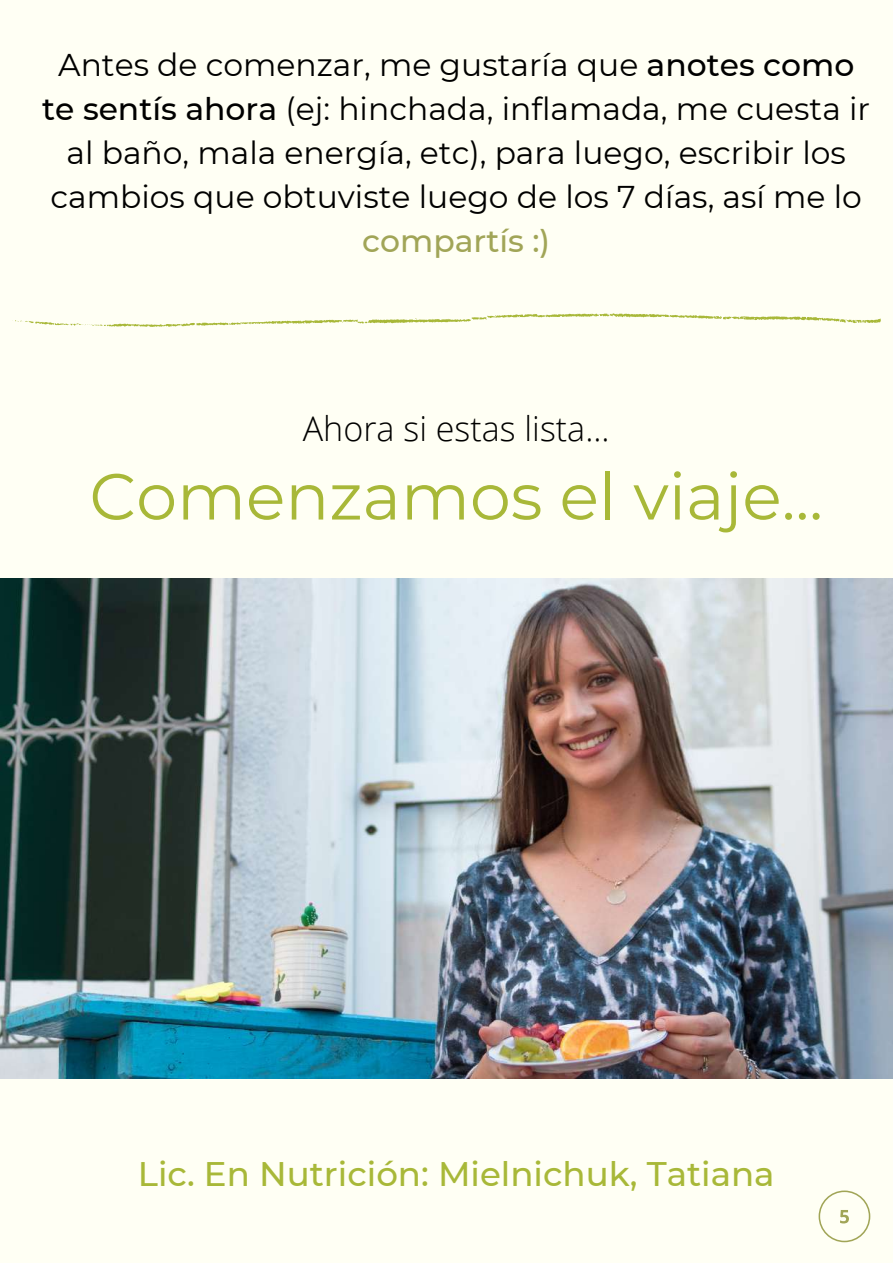
<style>
.page{position:relative;width:893px;height:1264px;background:#fff}
.page>*{position:absolute;margin:0;border:0;box-sizing:border-box;transform-origin:0 0}
.t1{font:64.95px "Montserrat";color:#a8b838}
.t2{font:500 34.05px "Montserrat";color:#a8b838}
.t3{font:300 34.05px "Open Sans";color:#000}
.t4{font:31.5px/43.8px "Montserrat";color:#000;text-align:center}
.t5{font:500 31.5px "Montserrat";color:#a1a557}
.s1{font-weight:500}
</style>
<div class="page">
<div style="left:0;top:0;width:892px;height:1262px;background:#fffff4"></div>
<svg style="left:12px;top:313px;width:868px;height:14px"></svg>
<img style="left:0;top:578px;width:892px;height:500px">
<svg style="left:818px;top:1190px;width:52px;height:52px"></svg>
<p class="t4" style="left:42px;top:43px;width:829px">Antes de comenzar, me gustaría que <span class="s1">anotes como te sentís ahora</span> (ej: hinchada, inflamada, me cuesta ir al baño, mala energía, etc), para luego, escribir los cambios que obtuviste luego de los 7 días, así me lo</p>
<p class="t5" style="left:362px;top:221px;width:189px">compartís :)</p>
<p class="t3" style="left:303px;top:404px;width:308px">Ahora si estas lista...</p>
<h1 class="t1" style="left:89px;top:456px;width:735px">Comenzamos el viaje...</h1>
<p class="t2" style="left:138px;top:1153px;width:638px">Lic. En Nutrición: Mielnichuk, Tatiana</p>
</div>
